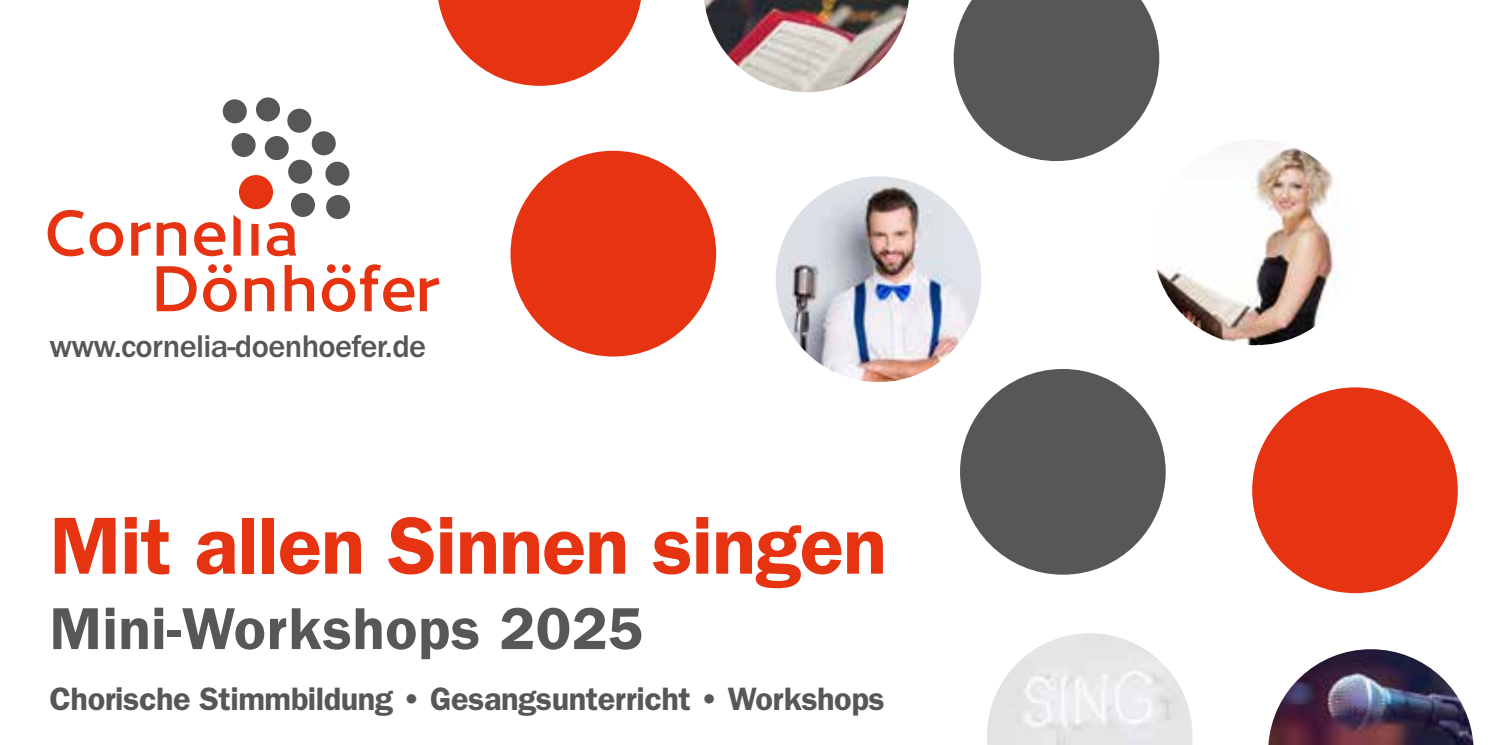
<style>
.page{position:relative;width:1489px;height:745px;background:#fff}
.page>*{position:absolute;margin:0;border:0;box-sizing:border-box;transform-origin:0 0}
.t1{font:600 81.25px "ITC Franklin Gothic Std";letter-spacing:-.01em;color:#e63312}
.t2{font:600 59.5px "ITC Franklin Gothic Std";letter-spacing:.01em;color:#575756}
.t3{font:600 32.5px "ITC Franklin Gothic Std";letter-spacing:-.015em;color:#575756}
.t4{font:500 32.5px "ITC Franklin Gothic Std";letter-spacing:-.02em;color:#575756}
</style>
<div class="page">
<div style="left:510px;top:151px;width:206px;height:205px;background:#e63312;border-radius:50%"></div>
<img style="left:775px;top:176px;width:206px;height:206px;border-radius:103px">
<div style="left:960px;top:369px;width:205px;height:205px;background:#575756;border-radius:50%"></div>
<img style="left:987px;top:633px;width:205px;height:111px">
<img style="left:1268px;top:649px;width:205px;height:95px">
<div style="left:1251px;top:387px;width:206px;height:205px;background:#e63312;border-radius:50%"></div>
<img style="left:1152px;top:139px;width:206px;height:206px;border-radius:103px">
<svg style="left:953px;top:0;width:206px;height:161px"></svg>
<img style="left:704px;top:0;width:204px;height:92px">
<svg style="left:438px;top:0;width:203px;height:86px"></svg>
<svg style="left:48px;top:97px;width:302px;height:159px"></svg>
<svg style="left:157px;top:264px;width:282px;height:47px"></svg>
<p class="t4" style="left:50px;top:328px;width:378px">www.cornelia-doenhoefer.de</p>
<h1 class="t1" style="left:50px;top:497px;width:838px">Mit allen Sinnen singen</h1>
<h2 class="t2" style="left:50px;top:593px;width:595px">Mini-Workshops 2025</h2>
<p class="t3" style="left:50px;top:679px;width:836px">Chorische Stimmbildung • Gesangsunterricht • Workshops</p>
</div>
